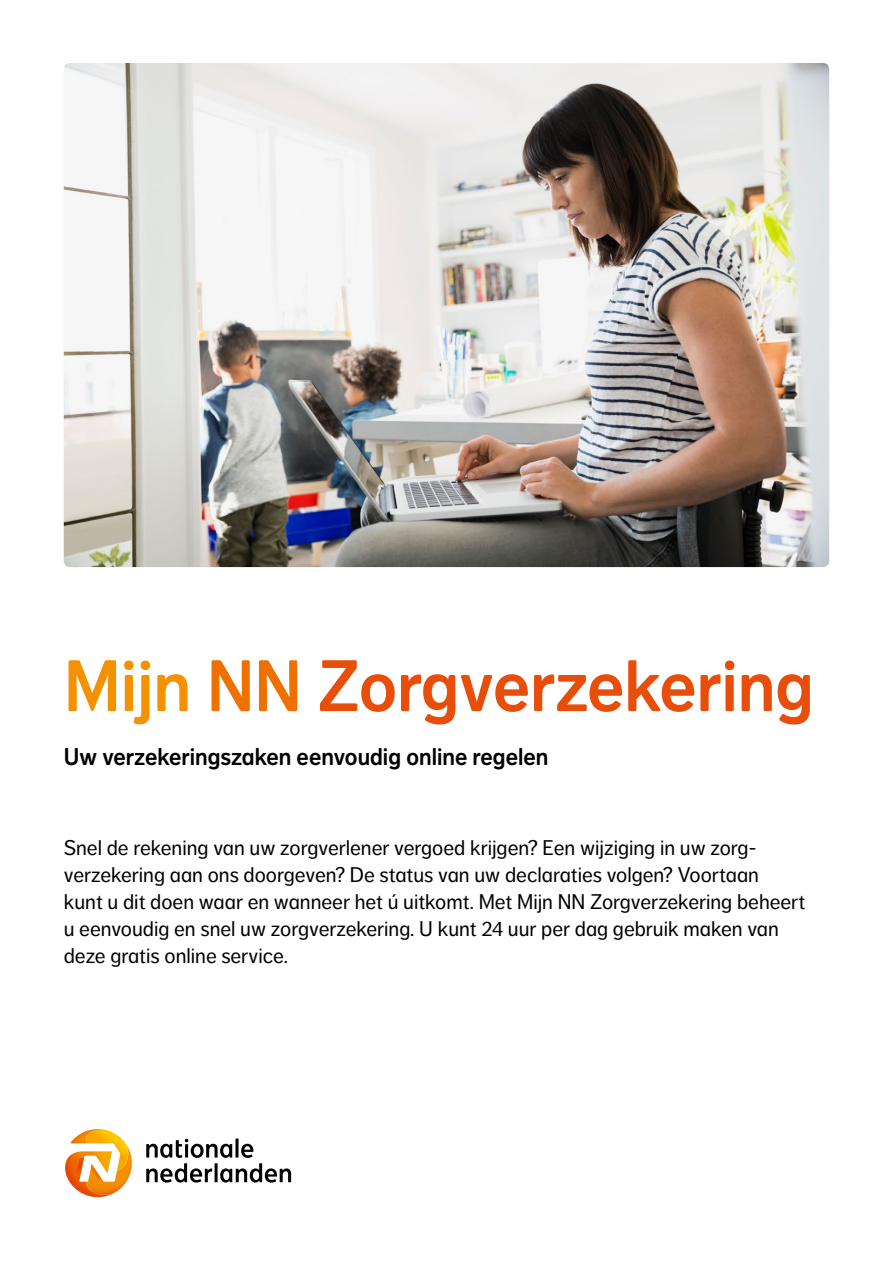
<style>
.page{position:relative;width:893px;height:1263px;background:#fff}
.page>*{position:absolute;margin:0;border:0;box-sizing:border-box;transform-origin:0 0}
.t1{font:72px "NN Dagny Display";color:#e94d0a}
.t2{font:24px "NN Dagny Display";color:#000}
.t3{font:21px/27px "NN Dagny Text";color:#000}
.s1{color:#f39100}
.s2{color:#ee7100}
</style>
<div class="page">
<img style="left:64px;top:63px;width:765px;height:504px">
<svg style="left:65px;top:1129px;width:67px;height:69px"></svg>
<hr style="left:235px;top:1138px;width:3px;height:19px;background:#000">
<svg style="left:146px;top:1139px;width:145px;height:43px"></svg>
<h1 class="t1" style="left:64px;top:644px;width:751px"><span class="s1">Mijn</span> <span class="s2">NN</span> Zorgverzekering</h1>
<p class="t2" style="left:64px;top:743px;width:486px">Uw verzekeringszaken eenvoudig online regelen</p>
<p class="t3" style="left:64px;top:834px;width:743px">Snel de rekening van uw zorgverlener vergoed krijgen? Een wijziging in uw zorg&shy;verzekering aan ons doorgeven? De status van uw declaraties volgen? Voortaan<br>kunt u dit doen waar en wanneer het ú uitkomt. Met Mijn NN Zorgverzekering beheert u eenvoudig en snel uw zorgverzekering. U kunt 24 uur per dag gebruik maken van deze gratis online service.</p>
</div>
